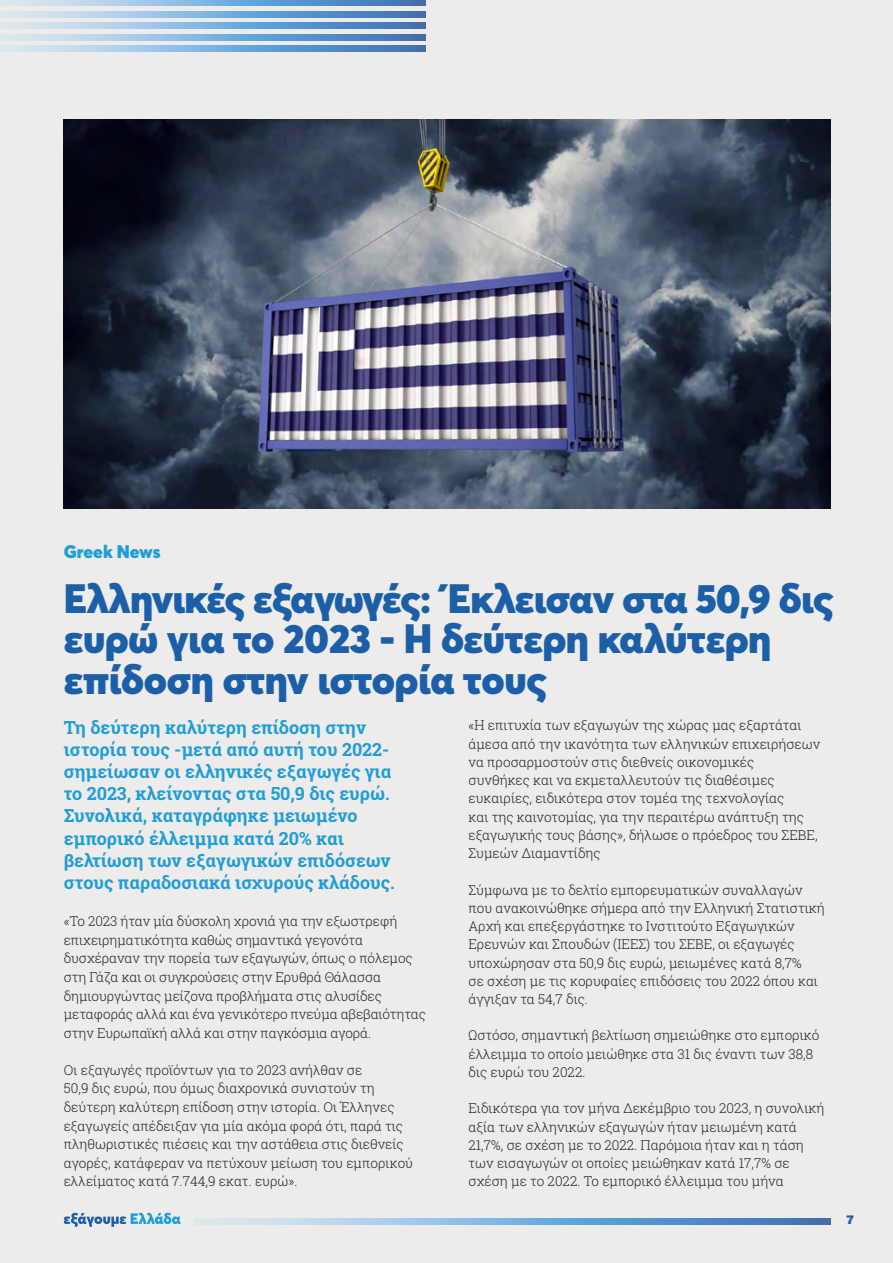
<style>
.page{position:relative;width:893px;height:1263px;background:#edeceb}
.page>*{position:absolute;margin:0;border:0;box-sizing:border-box;transform-origin:0 0}
.t1{font:900 40.5px/40.5px "Averta";letter-spacing:-.015em;color:#1b5fa9}
.t2{font:700 18px/22.2px "Roboto Slab";color:#1e9dd8}
.t3{font:900 18px "Averta";color:#1e9dd8}
.t4{font:300 13.5px/18.3px "Roboto Slab";color:#231f20}
.t5{font:900 12px "UB Helvetica";color:#1b5fa9}
</style>
<div class="page">
<svg style="left:0;top:0;width:426px;height:6px;background:#83b0d9"></svg>
<svg style="left:0;top:23px;width:426px;height:6px;background:#83b0d9"></svg>
<svg style="left:0;top:46px;width:426px;height:5px;background:#83b0d9"></svg>
<svg style="left:0;top:11px;width:426px;height:6px;background:#83b0d9"></svg>
<svg style="left:0;top:34px;width:426px;height:6px;background:#83b0d9"></svg>
<svg style="left:64px;top:1213px;width:117px;height:14px"></svg>
<svg style="left:194px;top:1219px;width:637px;height:5px;background:#83b0d9"></svg>
<img style="left:64px;top:119px;width:767px;height:389px">
<h2 class="t3" style="left:64px;top:540px;width:98px">Greek News</h2>
<h1 class="t1" style="left:64px;top:578px;width:771px">Ελληνικές εξαγωγές: Έκλεισαν στα 50,9 δις ευρώ για το 2023 - Η δεύτερη καλύτερη επίδοση στην ιστορία τους</h1>
<p class="t2" style="left:64px;top:716px;width:332px">Τη δεύτερη καλύτερη επίδοση στην ιστορία τους -μετά από αυτή του 2022- σημείωσαν οι ελληνικές εξαγωγές για το 2023, κλείνοντας στα 50,9 δις ευρώ.<br>Συνολικά, καταγράφηκε μειωμένο εμπορικό έλλειμμα κατά 20% και βελτίωση των εξαγωγικών επιδόσεων στους παραδοσιακά ισχυρούς κλάδους.</p>
<p class="t4" style="left:64px;top:911px;width:364px">«Το 2023 ήταν μία δύσκολη χρονιά για την εξωστρεφή επιχειρηματικότητα καθώς σημαντικά γεγονότα δυσχέραναν την πορεία των εξαγωγών, όπως ο πόλεμος στη Γάζα και οι συγκρούσεις στην Ερυθρά Θάλασσα δημιουργώντας μείζονα προβλήματα στις αλυσίδες μεταφοράς αλλά και ένα γενικότερο πνεύμα αβεβαιότητας στην Ευρωπαϊκή αλλά και στην παγκόσμια αγορά.</p>
<p class="t4" style="left:64px;top:1060px;width:351px">Οι εξαγωγές προϊόντων για το 2023 ανήλθαν σε<br>50,9 δις ευρώ, που όμως διαχρονικά συνιστούν τη δεύτερη καλύτερη επίδοση στην ιστορία. Οι Έλληνες εξαγωγείς απέδειξαν για μία ακόμα φορά ότι, παρά τις πληθωριστικές πιέσεις και την αστάθεια στις διεθνείς αγορές, κατάφεραν να πετύχουν μείωση του εμπορικού ελλείματος κατά 7.744,9 εκατ. ευρώ».</p>
<p class="t4" style="left:468px;top:716px;width:353px">«Η επιτυχία των εξαγωγών της χώρας μας εξαρτάται άμεσα από την ικανότητα των ελληνικών επιχειρήσεων να προσαρμοστούν στις διεθνείς οικονομικές<br>συνθήκες και να εκμεταλλευτούν τις διαθέσιμες ευκαιρίες, ειδικότερα στον τομέα της τεχνολογίας<br>και της καινοτομίας, για την περαιτέρω ανάπτυξη της εξαγωγικής τους βάσης», δήλωσε ο πρόεδρος του ΣΕΒΕ, Συμεών Διαμαντίδης</p>
<p class="t4" style="left:468px;top:880px;width:358px">Σύμφωνα με το δελτίο εμπορευματικών συναλλαγών που ανακοινώθηκε σήμερα από την Ελληνική Στατιστική Αρχή και επεξεργάστηκε το Ινστιτούτο Εξαγωγικών Ερευνών και Σπουδών (ΙΕΕΣ) του ΣΕΒΕ, οι εξαγωγές υποχώρησαν στα 50,9 δις ευρώ, μειωμένες κατά 8,7%<br>σε σχέση με τις κορυφαίες επιδόσεις του 2022 όπου και άγγιξαν τα 54,7 δις.</p>
<p class="t4" style="left:468px;top:1026px;width:352px">Ωστόσο, σημαντική βελτίωση σημειώθηκε στο εμπορικό έλλειμμα το οποίο μειώθηκε στα 31 δις έναντι των 38,8 δις ευρώ του 2022.</p>
<p class="t4" style="left:468px;top:1099px;width:357px">Ειδικότερα για τον μήνα Δεκέμβριο του 2023, η συνολική αξία των ελληνικών εξαγωγών ήταν μειωμένη κατά 21,7%, σε σχέση με το 2022. Παρόμοια ήταν και η τάση των εισαγωγών οι οποίες μειώθηκαν κατά 17,7% σε σχέση με το 2022. Το εμπορικό έλλειμμα του μήνα</p>
<p class="t5" style="left:846px;top:1212px;width:10px">7</p>
</div>
